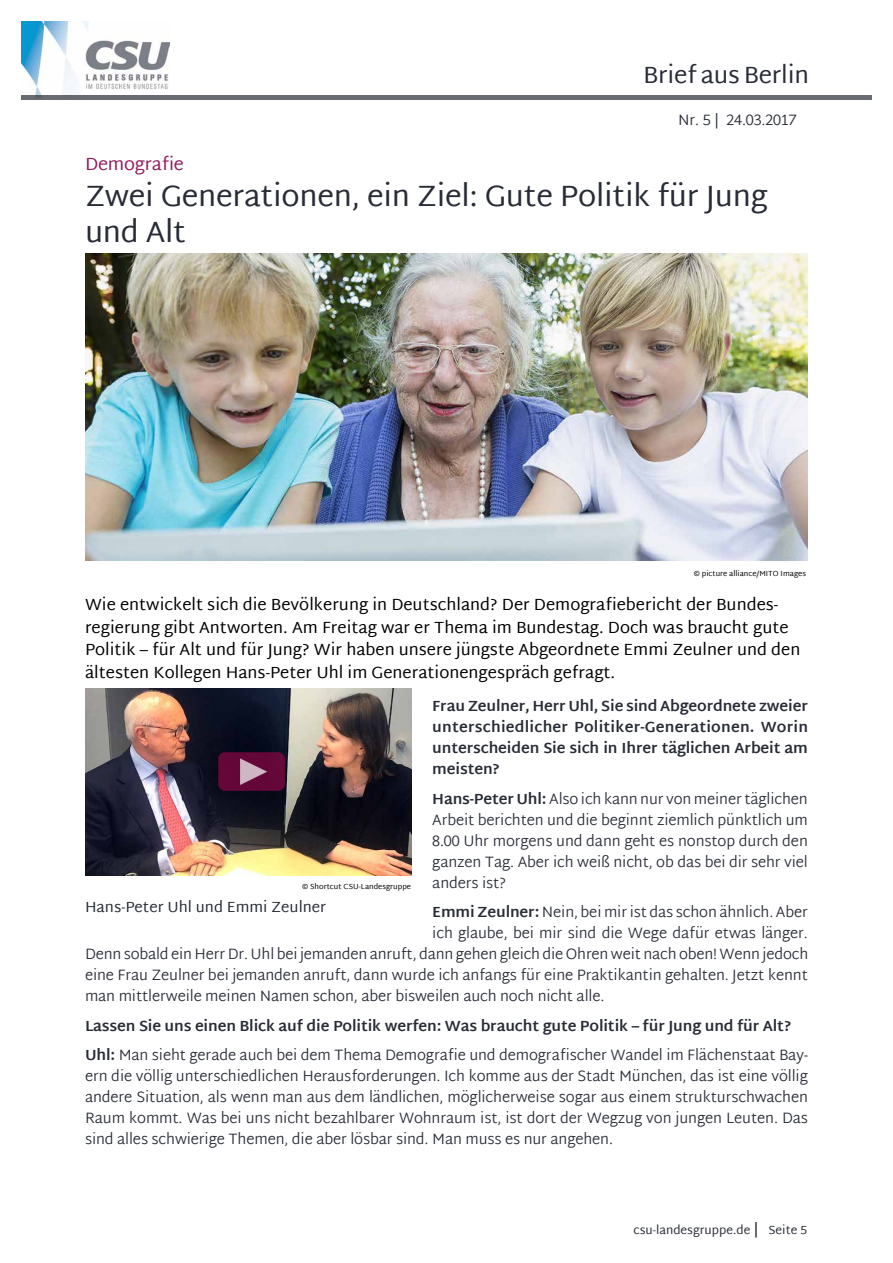
<style>
.page{position:relative;width:893px;height:1263px;background:#fff}
.page>*{position:absolute;margin:0;border:0;box-sizing:border-box;transform-origin:0 0}
._03_BaB_Ü_Fett_Artik{font:30px/36px "Martel Sans";letter-spacing:-.01em;color:#282c36}
.t1{font:24px "Martel Sans";letter-spacing:-.01em;color:#282c36}
._03_BaB_Ü_Beere_Arti{font:18px "Martel Sans";letter-spacing:-.01em;color:#951d5e}
._03_BaB_Teaser{font:16.5px/22.5px "Martel Sans";color:#000}
._04_BaB_Fließtext{font:300 15px/21px "Martel Sans";letter-spacing:-.01em;color:#282c36;text-align:justify}
._04_BaB_Fließtext-2{font:700 15px/21px "Martel Sans";letter-spacing:-.01em;color:#282c36;text-align:justify}
._09_BaB_Impressum_Üb{font:15px "Martel Sans";color:#282c36}
.t2{font:12px "Martel Sans";color:#282c36}
._13_BaB_Rechtevermer{font:7.5px "Martel Sans";color:#000}
._09_BaB_Impressum_Üb-2{font:7.5px "Martel Sans";color:#000}
.s1{font-weight:700}
.s2{font-size:15px}
</style>
<div class="page">
<img style="left:21px;top:21px;width:149px;height:75px">
<hr style="left:21px;top:96px;width:851px;height:4px;background:#686b72">
<img style="left:85px;top:253px;width:723px;height:308px">
<img style="left:85px;top:689px;width:326px;height:186px">
<img style="left:219px;top:753px;width:66px;height:38px">
<h2 class="t1" style="left:643px;top:61px;width:167px">Brief aus Berlin</h2>
<p class="_04_BaB_Fließtext" style="left:678px;top:110px;width:120px">Nr. 5 | 24.03.2017</p>
<p class="_03_BaB_Ü_Beere_Arti" style="left:85px;top:153px;width:100px">Demografie</p>
<p class="_03_BaB_Ü_Fett_Artik" style="left:85px;top:177px;width:684px">Zwei Generationen, ein Ziel: Gute Politik für Jung und Alt</p>
<p class="_13_BaB_Rechtevermer" style="left:694px;top:568px;width:114px">© picture alliance/MITO Images</p>
<p class="_03_BaB_Teaser" style="left:85px;top:593px;width:717px">Wie entwickelt sich die Bevölkerung in Deutschland? Der Demografiebericht der Bundes&shy;regierung gibt Antworten. Am Freitag war er Thema im Bundestag. Doch was braucht gute Politik – für Alt und für Jung? Wir haben unsere jüngste Abgeordnete Emmi Zeulner und den ältesten Kollegen Hans-Peter Uhl im Generationengespräch gefragt.</p>
<p class="_04_BaB_Fließtext-2" style="left:432px;top:696px;width:377px">Frau Zeulner, Herr Uhl, Sie sind Abgeordnete zweier unterschiedlicher Politiker-Generationen. Worin unterscheiden Sie sich in Ihrer täglichen Arbeit am meisten?</p>
<p class="_04_BaB_Fließtext" style="left:432px;top:789px;width:377px"><span class="s1">Hans-Peter Uhl:</span> Also ich kann nur von meiner täglichen Arbeit berichten und die beginnt ziemlich pünktlich um 8.00 Uhr morgens und dann geht es nonstop durch den ganzen Tag. Aber ich weiß nicht, ob das bei dir sehr viel anders ist?</p>
<p class="_04_BaB_Fließtext" style="left:432px;top:903px;width:377px"><span class="s1">Emmi Zeulner:</span> Nein, bei mir ist das schon ähnlich. Aber</p>
<p class="_04_BaB_Fließtext" style="left:432px;top:924px;width:377px">ich glaube, bei mir sind die Wege dafür etwas länger.</p>
<p class="_04_BaB_Fließtext" style="left:85px;top:945px;width:725px">Denn sobald ein Herr Dr. Uhl bei jemanden anruft, dann gehen gleich die Ohren weit nach oben! Wenn jedoch</p>
<p class="_04_BaB_Fließtext" style="left:85px;top:966px;width:724px">eine Frau Zeulner bei jemanden anruft, dann wurde ich anfangs für eine Praktikantin gehalten. Jetzt kennt</p>
<p class="_04_BaB_Fließtext" style="left:85px;top:987px;width:521px">man mittlerweile meinen Namen schon, aber bisweilen auch noch nicht alle.</p>
<p class="_04_BaB_Fließtext-2" style="left:85px;top:1015px;width:708px">Lassen Sie uns einen Blick auf die Politik werfen: Was braucht gute Politik – für Jung und für Alt?</p>
<p class="_04_BaB_Fließtext" style="left:85px;top:1046px;width:724px"><span class="s1">Uhl:</span> Man sieht gerade auch bei dem Thema Demografie und demografischer Wandel im Flächenstaat Bay&shy;ern die völlig unterschiedlichen Herausforderungen. Ich komme aus der Stadt München, das ist eine völlig andere Situation, als wenn man aus dem ländlichen, möglicherweise sogar aus einem strukturschwachen Raum kommt. Was bei uns nicht bezahlbarer Wohnraum ist, ist dort der Wegzug von jungen Leuten. Das sind alles schwierige Themen, die aber lösbar sind. Man muss es nur angehen.</p>
<p class="_09_BaB_Impressum_Üb-2" style="left:302px;top:882px;width:110px">© Shortcut CSU-Landesgruppe</p>
<p class="_09_BaB_Impressum_Üb" style="left:85px;top:898px;width:243px">Hans-Peter Uhl und Emmi Zeulner</p>
<p class="t2" style="left:633px;top:1223px;width:175px">csu-landesgruppe.de <span class="s2">|</span> Seite 5</p>
</div>
